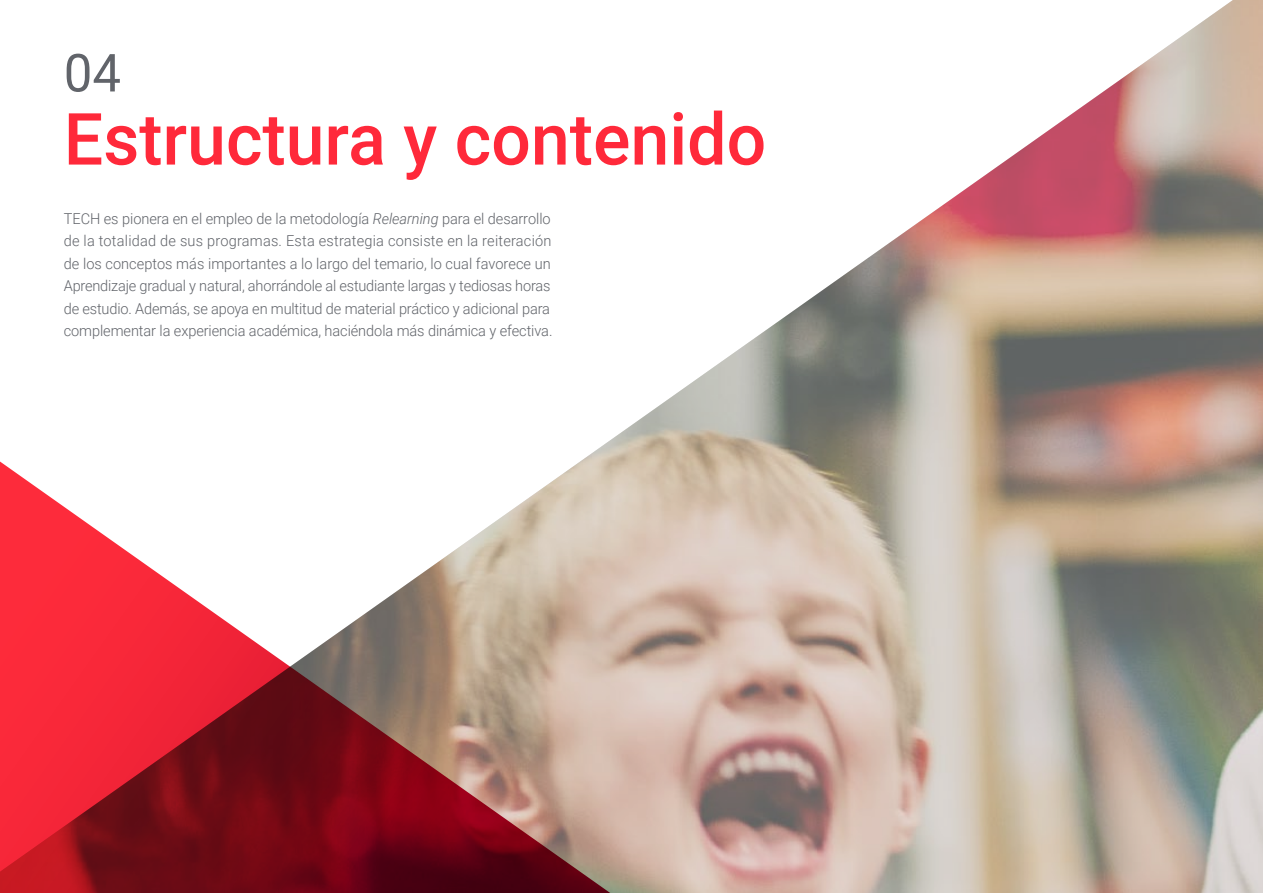
<style>
.page{position:relative;width:1263px;height:893px;background:#fff}
.page>*{position:absolute;margin:0;border:0;box-sizing:border-box;transform-origin:0 0}
.t1{font:500 72px "Roboto";color:#ff293a}
.t2{font:52.5px "Roboto";color:#61646a}
.t3{font:300 15px/22.5px "Roboto";letter-spacing:-.005em;color:#61646a}
.s1{font-style:italic}
</style>
<div class="page">
<img style="left:602px;top:0;width:661px;height:893px">
<svg style="left:0;top:446px;width:640px;height:447px"></svg>
<h2 class="t2" style="left:64px;top:36px;width:59px">04</h2>
<h1 class="t1" style="left:64px;top:89px;width:704px">Estructura y contenido</h1>
<p class="t3" style="left:64px;top:207px;width:490px">TECH es pionera en el empleo de la metodología <span class="s1">Relearning</span> para el desarrollo de la totalidad de sus programas. Esta estrategia consiste en la reiteración de los conceptos más importantes a lo largo del temario, lo cual favorece un Aprendizaje gradual y natural, ahorrándole al estudiante largas y tediosas horas de estudio. Además, se apoya en multitud de material práctico y adicional para complementar la experiencia académica, haciéndola más dinámica y efectiva.</p>
</div>
